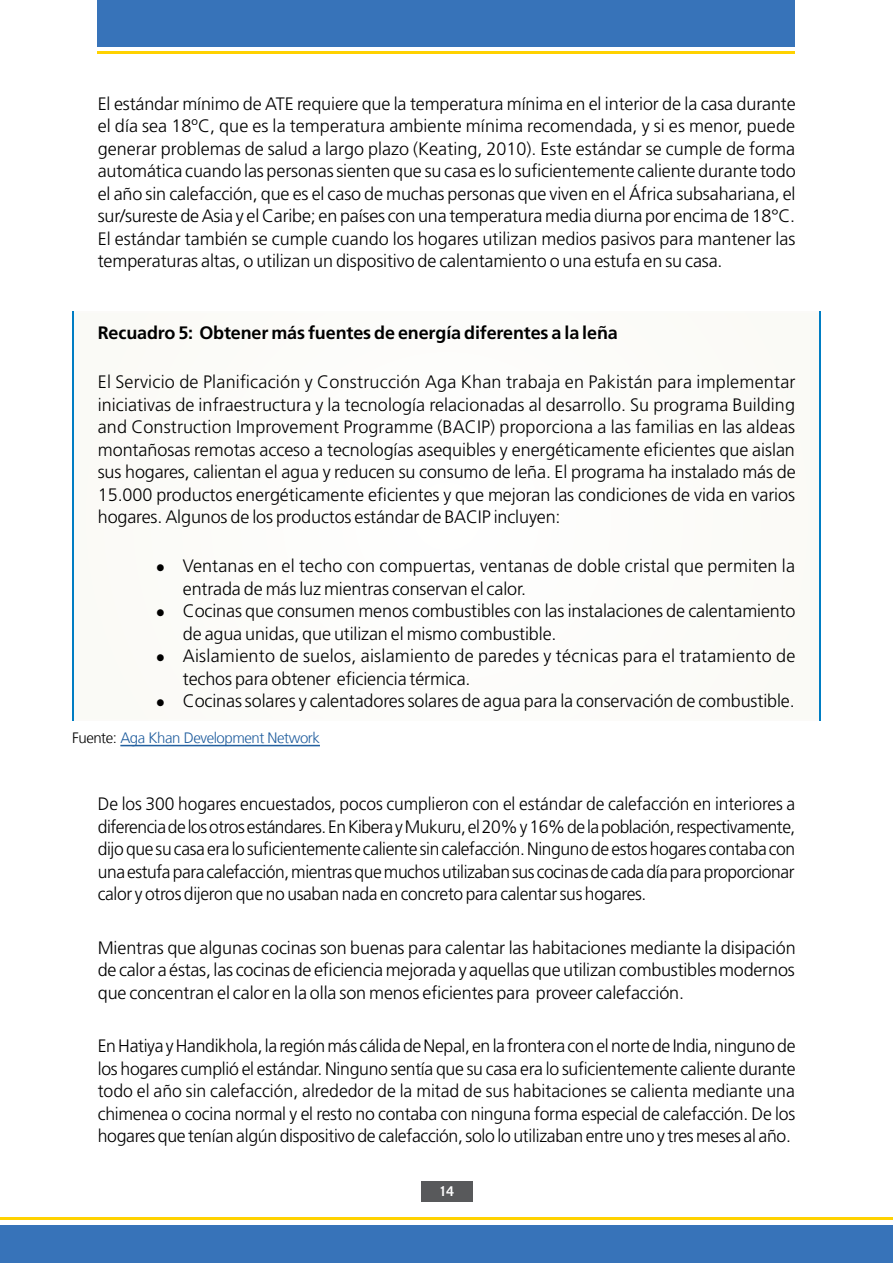
<style>
.page{position:relative;width:893px;height:1263px;background:#fff}
.page>*{position:absolute;margin:0;border:0;box-sizing:border-box;transform-origin:0 0}
.t1{font:300 18px/22.5px "Frutiger";letter-spacing:-.01em;color:#000;text-align:justify}
.t2{font:300 18px/22.5px "Frutiger";letter-spacing:.01em;color:#000}
.t3{font:700 18px "Frutiger";letter-spacing:-.01em;color:#000}
.t4{font:300 15px "Frutiger LT";letter-spacing:-.03em;color:#215e9e}
.t5{font:700 13.5px "Trade Gothic";color:#fff}
.s1{font-family:"Garamond Premr Pro";font-weight:600;font-size:22.5px}
.s2{color:#000}
</style>
<div class="page">
<div style="left:421px;top:1181px;width:51px;height:20px;background:#58595b"></div>
<div style="left:0;top:1225px;width:893px;height:38px;background:#3773b9"></div>
<div style="left:98px;top:0;width:697px;height:47px;background:#3773b9"></div>
<hr style="left:0;top:1216px;width:893px;height:3px;background:#ffd200">
<hr style="left:98px;top:51px;width:697px;height:3px;background:#ffd200">
<div style="left:73px;top:312px;width:747px;height:408px;background:#fcfcf9"></div>
<hr style="left:72px;top:311px;width:2px;height:410px;background:#007dc3">
<hr style="left:819px;top:311px;width:2px;height:410px;background:#007dc3">
<hr style="left:120px;top:745px;width:200px;height:1px;background:#215e9e">
<p class="t1" style="left:98px;top:92px;width:699px">El estándar mínimo de ATE requiere que la temperatura mínima en el interior de la casa durante el día sea 18ºC, que es la temperatura ambiente mínima recomendada, y si es menor, puede generar problemas de salud a largo plazo (Keating, 2010). Este estándar se cumple de forma automática cuando las personas sienten que su casa es lo suficientemente caliente durante todo el año sin calefacción, que es el caso de muchas personas que viven en el África subsahariana, el sur/sureste de Asia y el Caribe; en países con una temperatura media diurna por encima de 18°C.<br>El estándar también se cumple cuando los hogares utilizan medios pasivos para mantener las temperaturas altas, o utilizan un dispositivo de calentamiento o una estufa en su casa.</p>
<p class="t3" style="left:98px;top:322px;width:522px">Recuadro 5: Obtener más fuentes de energía diferentes a la leña</p>
<p class="t1" style="left:98px;top:371px;width:699px">El Servicio de Planificación y Construcción Aga Khan trabaja en Pakistán para implementar iniciativas de infraestructura y la tecnología relacionadas al desarrollo. Su programa Building and Construction Improvement Programme (BACIP) proporciona a las familias en las aldeas montañosas remotas acceso a tecnologías asequibles y energéticamente eficientes que aislan sus hogares, calientan el agua y reducen su consumo de leña. El programa ha instalado más de 15.000 productos energéticamente eficientes y que mejoran las condiciones de vida en varios hogares. Algunos de los productos estándar de BACIP incluyen:</p>
<p class="t2" style="left:183px;top:555px;width:614px;text-indent:-27px"><span class="s1">•</span> Ventanas en el techo con compuertas, ventanas de doble cristal que permiten la entrada de más luz mientras conservan el calor.</p>
<p class="t1" style="left:183px;top:600px;width:614px;text-indent:-27px"><span class="s1">•</span> Cocinas que consumen menos combustibles con las instalaciones de calentamiento de agua unidas, que utilizan el mismo combustible.</p>
<p class="t2" style="left:183px;top:645px;width:614px;text-indent:-27px"><span class="s1">•</span> Aislamiento de suelos, aislamiento de paredes y técnicas para el tratamiento de techos para obtener eficiencia térmica.</p>
<p class="t1" style="left:156px;top:690px;width:640px"><span class="s1">•</span> Cocinas solares y calentadores solares de agua para la conservación de combustible.</p>
<p class="t4" style="left:72px;top:729px;width:249px"><span class="s2">Fuente:</span> Aga Khan Development Network</p>
<p class="t1" style="left:98px;top:793px;width:699px">De los 300 hogares encuestados, pocos cumplieron con el estándar de calefacción en interiores a diferencia de los otros estándares. En Kibera y Mukuru, el 20% y 16% de la población, respectivamente, dijo que su casa era lo suficientemente caliente sin calefacción. Ninguno de estos hogares contaba con una estufa para calefacción, mientras que muchos utilizaban sus cocinas de cada día para proporcionar calor y otros dijeron que no usaban nada en concreto para calentar sus hogares.</p>
<p class="t1" style="left:98px;top:936px;width:699px">Mientras que algunas cocinas son buenas para calentar las habitaciones mediante la disipación de calor a éstas, las cocinas de eficiencia mejorada y aquellas que utilizan combustibles modernos que concentran el calor en la olla son menos eficientes para proveer calefacción.</p>
<p class="t1" style="left:98px;top:1035px;width:699px">En Hatiya y Handikhola, la región más cálida de Nepal, en la frontera con el norte de India, ninguno de los hogares cumplió el estándar. Ninguno sentía que su casa era lo suficientemente caliente durante todo el año sin calefacción, alrededor de la mitad de sus habitaciones se calienta mediante una chimenea o cocina normal y el resto no contaba con ninguna forma especial de calefacción. De los hogares que tenían algún dispositivo de calefacción, solo lo utilizaban entre uno y tres meses al año.</p>
<p class="t5" style="left:439px;top:1183px;width:16px">14</p>
</div>
